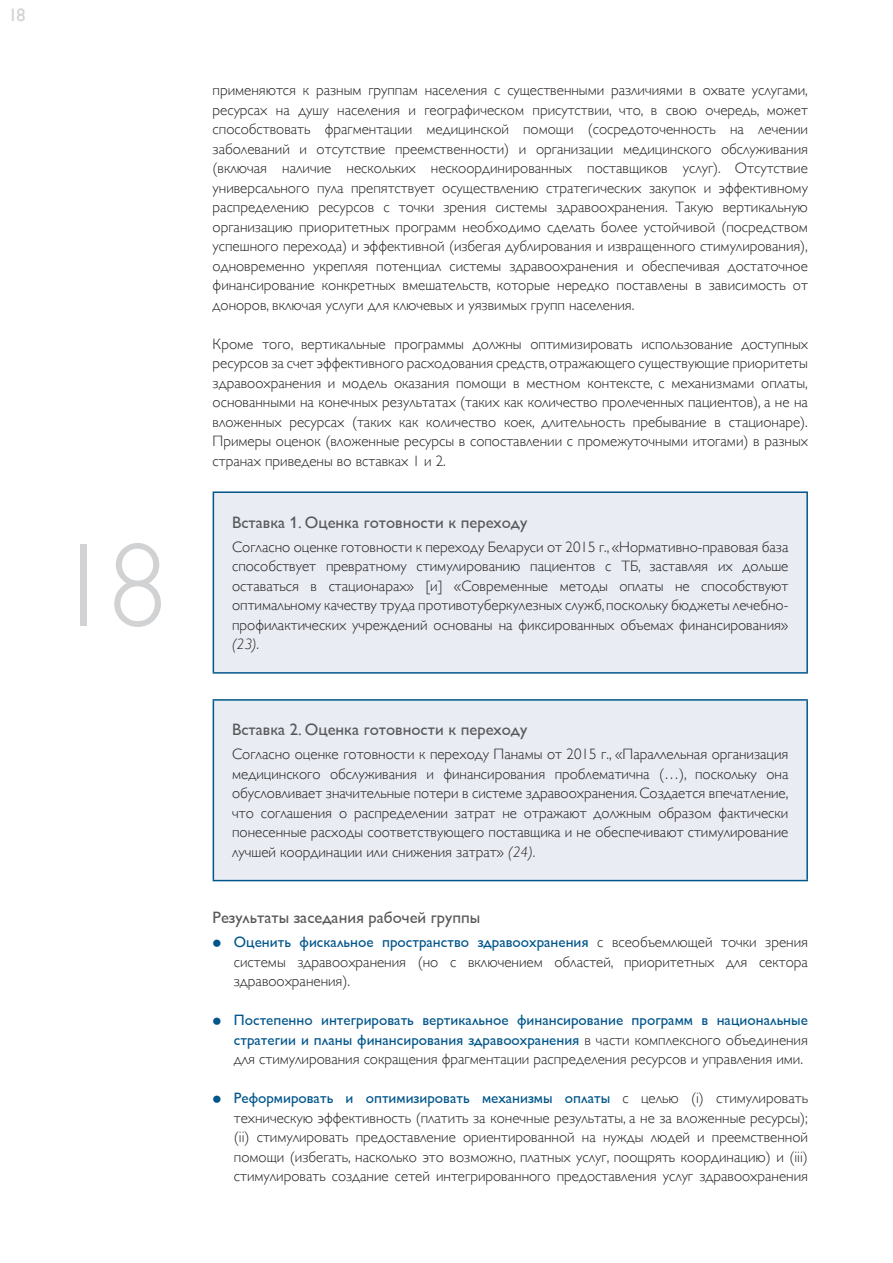
<style>
.page{position:relative;width:893px;height:1263px;background:#fff}
.page>*{position:absolute;margin:0;border:0;box-sizing:border-box;transform-origin:0 0}
.t1{font:300 120px "Gill Sans WGL";color:#d1d2d4}
.t2{font:18px "Gill Sans WGL";color:#d1d2d4}
.Heading_3{font:16.5px "Gill Sans Alt One WGL";color:#57585a}
.Brød{font:300 15px/19.5px "Gill Sans WGL";color:#231f20;text-align:justify}
.t3{font:15px/19.5px "Gill Sans Alt One WGL";color:#00558b;text-align:justify}
.s1{font-style:italic}
.s2{font-weight:700;font-size:25.5px;color:#00558b}
.s3{font-family:"Gill Sans Alt One WGL";font-weight:400;color:#00558b}
.s4{font-family:"Gill Sans WGL";font-weight:700;font-size:25.5px}
.s5{font-family:"Gill Sans WGL";font-weight:300;color:#231f20}
</style>
<div class="page">
<div style="left:213px;top:492px;width:594px;height:181px;background:#e9ecf3"></div>
<hr style="left:213px;top:493px;width:1px;height:179px;background:#00558b">
<hr style="left:213px;top:491px;width:595px;height:2px;background:#00558b">
<hr style="left:806px;top:493px;width:2px;height:179px;background:#00558b">
<hr style="left:213px;top:672px;width:595px;height:2px;background:#00558b">
<div style="left:213px;top:700px;width:594px;height:180px;background:#e9ecf3"></div>
<hr style="left:213px;top:701px;width:1px;height:179px;background:#00558b">
<hr style="left:213px;top:699px;width:595px;height:2px;background:#00558b">
<hr style="left:806px;top:701px;width:2px;height:179px;background:#00558b">
<hr style="left:213px;top:880px;width:595px;height:1px;background:#00558b">
<p class="t2" style="left:9px;top:3px;width:19px">18</p>
<h1 class="t1" style="left:54px;top:507px;width:116px">18</h1>
<p class="Brød" style="left:213px;top:81px;width:597px">применяются к разным группам населения с существенными различиями в охвате услугами, ресурсах на душу населения и географическом присутствии, что, в свою очередь, может способствовать фрагментации медицинской помощи (сосредоточенность на лечении заболеваний и отсутствие преемственности) и организации медицинского обслуживания (включая наличие нескольких нескоординированных поставщиков услуг). Отсутствие универсального пула препятствует осуществлению стратегических закупок и эффективному распределению ресурсов с точки зрения системы здравоохранения. Такую вертикальную организацию приоритетных программ необходимо сделать более устойчивой (посредством успешного перехода) и эффективной (избегая дублирования и извращенного стимулирования), одновременно укрепляя потенциал системы здравоохранения и обеспечивая достаточное финансирование конкретных вмешательств, которые нередко поставлены в зависимость от доноров, включая услуги для ключевых и уязвимых групп населения.</p>
<p class="Brød" style="left:213px;top:334px;width:597px">Кроме того, вертикальные программы должны оптимизировать использование доступных ресурсов за счет эффективного расходования средств, отражающего существующие приоритеты здравоохранения и модель оказания помощи в местном контексте, с механизмами оплаты, основанными на конечных результатах (таких как количество пролеченных пациентов), а не на вложенных ресурсах (таких как количество коек, длительность пребывание в стационаре).<br>Примеры оценок (вложенные ресурсы в сопоставлении с промежуточными итогами) в разных странах приведены во вставках 1 и 2.</p>
<p class="Heading_3" style="left:232px;top:511px;width:297px">Вставка 1. Оценка готовности к переходу</p>
<p class="Brød" style="left:232px;top:537px;width:558px">Согласно оценке готовности к переходу Беларуси от 2015 г., «Нормативно-правовая база способствует превратному стимулированию пациентов с ТБ, заставляя их дольше оставаться в стационарах» [и] «Современные методы оплаты не способствуют оптимальному качеству труда противотуберкулезных служб, поскольку бюджеты лечебно&shy;профилактических учреждений основаны на фиксированных объемах финансирования» <span class="s1">(23).</span></p>
<p class="Heading_3" style="left:232px;top:718px;width:297px">Вставка 2. Оценка готовности к переходу</p>
<p class="Brød" style="left:232px;top:744px;width:558px">Согласно оценке готовности к переходу Панамы от 2015 г., «Параллельная организация медицинского обслуживания и финансирования проблематична (…), поскольку она обусловливает значительные потери в системе здравоохранения. Создается впечатление, что соглашения о распределении затрат не отражают должным образом фактически понесенные расходы соответствующего поставщика и не обеспечивают стимулирование лучшей координации или снижения затрат» <span class="s1">(24).</span></p>
<p class="Heading_3" style="left:213px;top:906px;width:269px">Результаты заседания рабочей группы</p>
<p class="Brød" style="left:234px;top:932px;width:576px;text-indent:-21px"><span class="s2">•</span> <span class="s3">Оценить фискальное пространство здравоохранения</span> с всеобъемлющей точки зрения системы здравоохранения (но с включением областей, приоритетных для сектора здравоохранения).</p>
<p class="t3" style="left:234px;top:1010px;width:576px;text-indent:-21px"><span class="s4">•</span> Постепенно интегрировать вертикальное финансирование программ в национальные стратегии и планы финансирования здравоохранения <span class="s5">в части комплексного объединения для стимулирования сокращения фрагментации распределения ресурсов и управления ими.</span></p>
<p class="Brød" style="left:234px;top:1088px;width:576px;text-indent:-21px"><span class="s2">•</span> <span class="s3">Реформировать и оптимизировать механизмы оплаты</span> с целью (i) стимулировать техническую эффективность (платить за конечные результаты, а не за вложенные ресурсы); (ii) стимулировать предоставление ориентированной на нужды людей и преемственной помощи (избегать, насколько это возможно, платных услуг, поощрять координацию) и (iii) стимулировать создание сетей интегрированного предоставления услуг здравоохранения</p>
</div>
